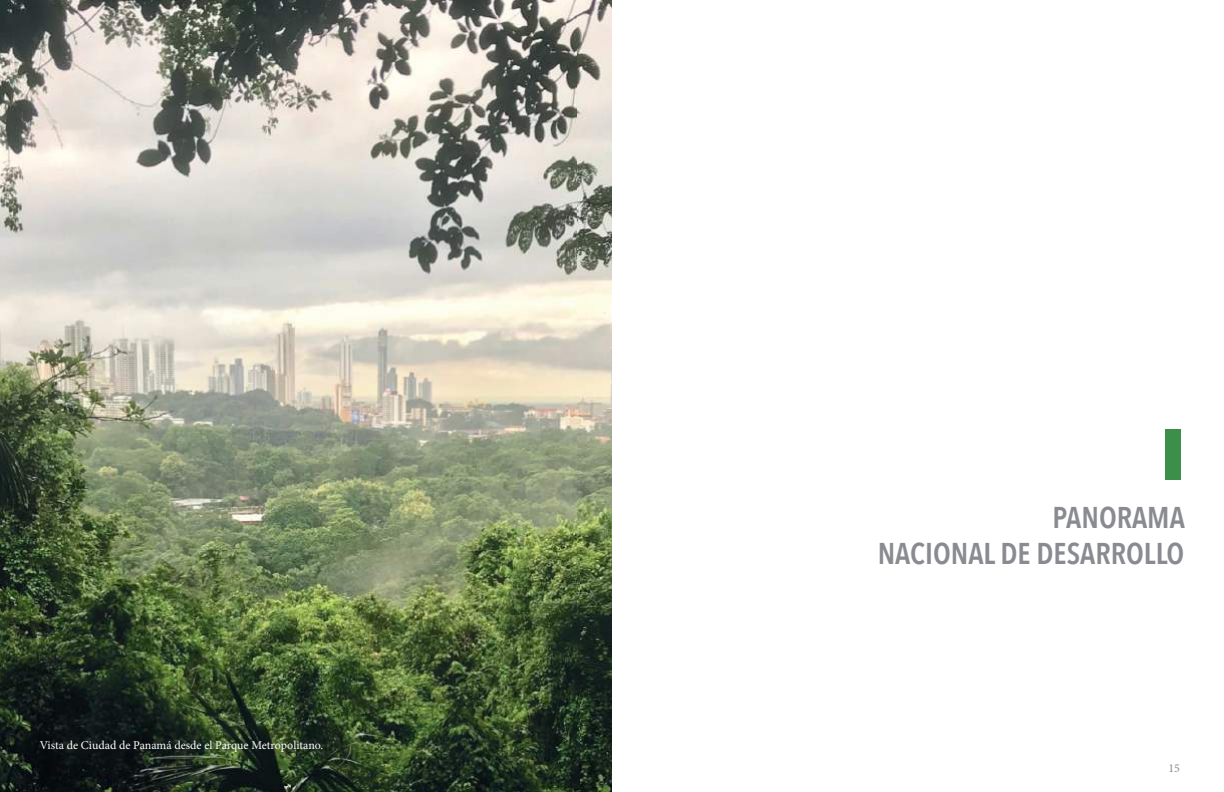
<style>
.page{position:relative;width:1224px;height:792px;background:#fff}
.page>*{position:absolute;margin:0;border:0;box-sizing:border-box;transform-origin:0 0}
.t1{font:800 72px "Avenir Next Condensed";color:#3c8f4a}
.t2{font:600 30px/36px "Avenir Next Condensed";color:#898b90;text-align:right}
.t3{font:12px "Minion Pro";letter-spacing:-.005em;color:#fff}
.t4{font:12px "Minion Pro";color:#898b90}
</style>
<div class="page">
<img style="left:0;top:0;width:578px;height:550px">
<img style="left:578px;top:0;width:34px;height:792px">
<img style="left:0;top:550px;width:579px;height:242px">
<p class="t3" style="left:40px;top:737px;width:285px">Vista de Ciudad de Panamá desde el Parque Metropolitano.</p>
<h1 class="t1" style="left:1161px;top:410px;width:25px">I</h1>
<h2 class="t2" style="left:878px;top:499px;width:309px">PANORAMA<br>NACIONAL DE DESARROLLO</h2>
<p class="t4" style="left:1168px;top:760px;width:13px">15</p>
</div>
